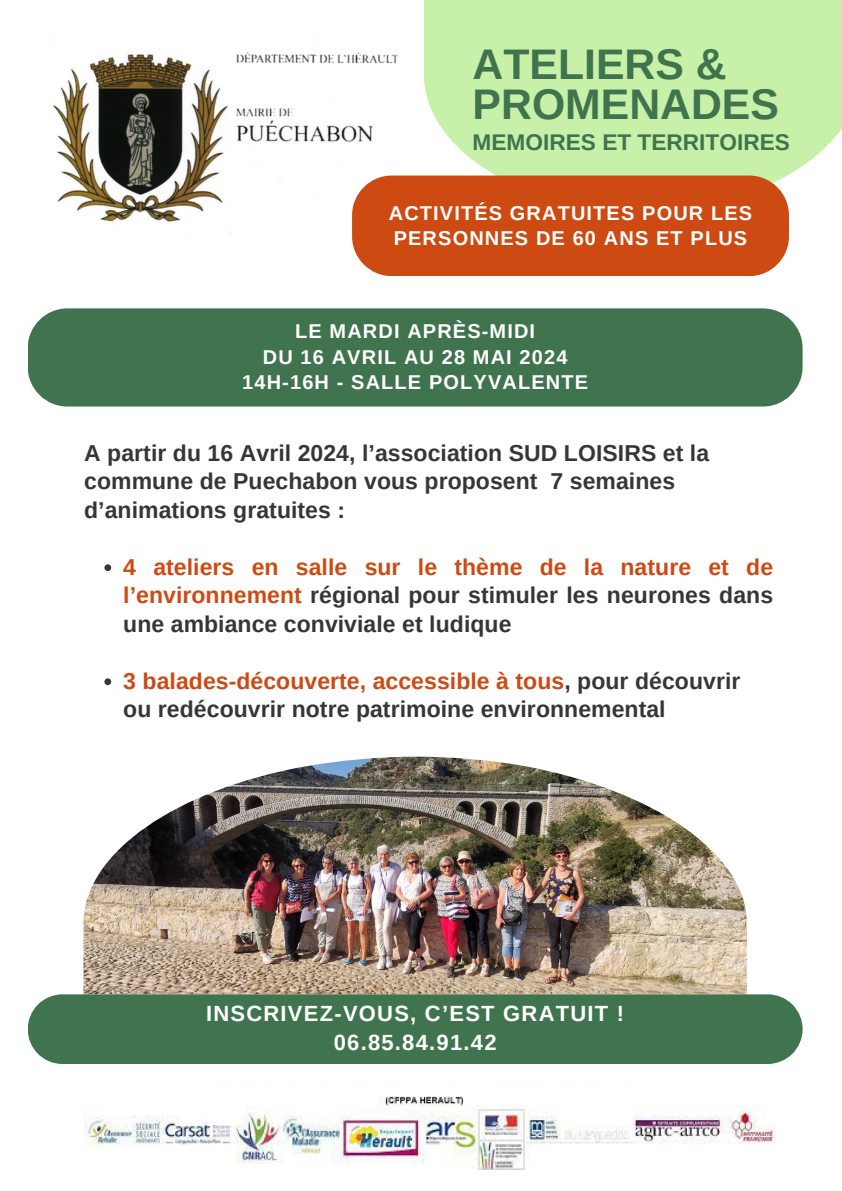
<style>
.page{position:relative;width:842px;height:1191px;background:#fff}
.page>*{position:absolute;margin:0;border:0;box-sizing:border-box;transform-origin:0 0}
.t1{font:700 42.7px/39.2px "Arimo";color:#40744e}
.t2{font:700 23px/28.5px "Arimo";letter-spacing:.005em;color:#363636}
.t3{font:700 22.7px "Arimo";color:#40744e}
.t4{font:700 22px/28.5px "Arimo";letter-spacing:.055em;color:#fff;text-align:center}
.t5{font:700 20px/25.5px "Arimo";letter-spacing:.055em;color:#fff;text-align:center}
.s1{color:#cd4a12}
</style>
<div class="page">
<svg style="left:424px;top:0;width:418px;height:208px;background:#caf1ae"></svg>
<svg style="left:104px;top:564px;width:7px;height:7px"></svg>
<svg style="left:104px;top:678px;width:7px;height:7px"></svg>
<div style="left:28px;top:308px;width:775px;height:98px;background:#40744e;border-radius:40px"></div>
<img style="left:84px;top:1086px;width:692px;height:83px">
<img style="left:83px;top:756px;width:664px;height:238px">
<div style="left:28px;top:994px;width:774px;height:69px;background:#40744e"></div>
<img style="left:53px;top:52px;width:346px;height:182px">
<div style="left:352px;top:175px;width:437px;height:101px;background:#cd4a12;border-radius:40px"></div>
<h1 class="t1" style="left:473px;top:45px;width:308px">ATELIERS &amp;<br>PROMENADES</h1>
<p class="t3" style="left:473px;top:129px;width:319px">MEMOIRES ET TERRITOIRES</p>
<p class="t5" style="left:389px;top:200px;width:365px;text-align:left">ACTIVITÉS GRATUITES POUR LES<br>PERSONNES DE 60 ANS ET PLUS</p>
<p class="t5" style="left:242px;top:319px;width:347px">LE MARDI APRÈS-MIDI<br>DU 16 AVRIL AU 28 MAI 2024<br>14H-16H - SALLE POLYVALENTE</p>
<p class="t2" style="left:84px;top:438px;width:626px">A partir du 16 Avril 2024, l’association SUD LOISIRS et la commune de Puechabon vous proposent 7 semaines d’animations gratuites :</p>
<p class="t2" style="left:123px;top:552px;width:651px;text-align:justify"><span class="s1">4 ateliers en salle sur le thème de la nature et de l’environnement</span> régional pour stimuler les neurones dans une ambiance conviviale et ludique</p>
<p class="t2" style="left:123px;top:666px;width:619px"><span class="s1">3 balades-découverte, accessible à tous</span>, pour découvrir ou redécouvrir notre patrimoine environnemental</p>
<p class="t4" style="left:206px;top:999px;width:420px">INSCRIVEZ-VOUS, C’EST GRATUIT !<br>06.85.84.91.42</p>
</div>
